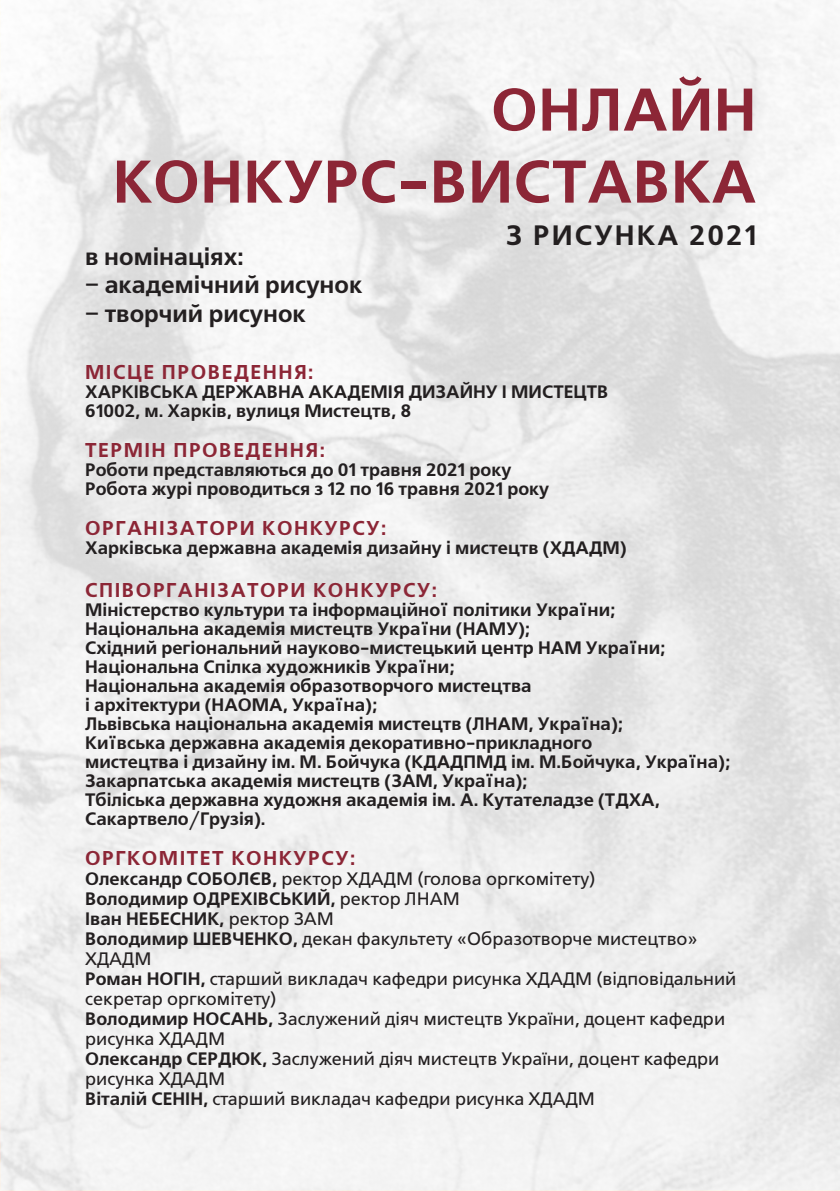
<style>
.page{position:relative;width:840px;height:1191px;background:#fff}
.page>*{position:absolute;margin:0;border:0;box-sizing:border-box;transform-origin:0 0}
.t1{font:700 60px "Free Set C";letter-spacing:.01em;color:#8c2636}
.t2{font:700 28px "Free Set C";letter-spacing:.075em;color:#231f20}
.t3{font:700 24px "Free Set C";color:#231f20}
.t4{font:700 20px "Free Set C";letter-spacing:.075em;color:#8c2636}
.t5{font:700 18px/19px "Free Set C";color:#231f20}
.t6{font:18px/20px "Free Set C";color:#231f20}
.s1{font-weight:700}
.s2{font-weight:400}
</style>
<div class="page">
<p class="t1" style="left:491px;top:76px;width:267px">ОНЛАЙН</p>
<p class="t1" style="left:113px;top:148px;width:644px">КОНКУРС-ВИСТАВКА</p>
<p class="t2" style="left:505px;top:219px;width:252px">З РИСУНКА 2021</p>
<p class="t3" style="left:85px;top:243px;width:160px">в номінаціях:</p>
<p class="t3" style="left:85px;top:271px;width:278px">– академічний рисунок</p>
<p class="t3" style="left:85px;top:300px;width:222px">– творчий рисунок</p>
<p class="t4" style="left:85px;top:360px;width:230px">МІСЦЕ ПРОВЕДЕННЯ:</p>
<p class="t5" style="left:85px;top:383px;width:524px">ХАРКІВСЬКА ДЕРЖАВНА АКАДЕМІЯ ДИЗАЙНУ І МИСТЕЦТВ</p>
<p class="t5" style="left:85px;top:402px;width:327px">61002, м. Харків, вулиця Мистецтв, 8</p>
<p class="t4" style="left:85px;top:438px;width:241px">ТЕРМІН ПРОВЕДЕННЯ:</p>
<p class="t5" style="left:85px;top:461px;width:427px">Роботи представляються до 01 травня 2021 року</p>
<p class="t5" style="left:85px;top:480px;width:465px">Робота журі проводиться з 12 по 16 травня 2021 року</p>
<p class="t4" style="left:85px;top:516px;width:302px">ОРГАНІЗАТОРИ КОНКУРСУ:</p>
<p class="t5" style="left:85px;top:539px;width:542px">Харківська державна академія дизайну і мистецтв (ХДАДМ)</p>
<p class="t4" style="left:85px;top:578px;width:353px">СПІВОРГАНІЗАТОРИ КОНКУРСУ:</p>
<p class="t5" style="left:85px;top:601px;width:531px">Міністерство культури та інформаційної політики України;</p>
<p class="t5" style="left:85px;top:620px;width:446px">Національна академія мистецтв України (НАМУ);</p>
<p class="t5" style="left:85px;top:639px;width:581px">Східний регіональний науково-мистецький центр НАМ України;</p>
<p class="t5" style="left:85px;top:658px;width:371px">Національна Спілка художників України;</p>
<p class="t5" style="left:85px;top:677px;width:448px">Національна академія образотворчого мистецтва</p>
<p class="t5" style="left:85px;top:696px;width:293px">і архітектури (НАОМА, Україна);</p>
<p class="t5" style="left:85px;top:715px;width:539px">Львівська національна академія мистецтв (ЛНАМ, Україна);</p>
<p class="t5" style="left:85px;top:734px;width:508px">Київська державна академія декоративно-прикладного</p>
<p class="t5" style="left:85px;top:753px;width:646px">мистецтва і дизайну ім. М. Бойчука (КДАДПМД ім. М.Бойчука, Україна);</p>
<p class="t5" style="left:85px;top:772px;width:443px">Закарпатська академія мистецтв (ЗАМ, Україна);</p>
<p class="t5" style="left:85px;top:791px;width:576px">Тбіліська державна художня академія ім. А. Кутателадзе (ТДХА,<br>Сакартвело/Грузія).</p>
<p class="t4" style="left:85px;top:846px;width:271px">ОРГКОМІТЕТ КОНКУРСУ:</p>
<p class="t6" style="left:85px;top:869px;width:511px"><span class="s1">Олександр СОБОЛЄВ,</span> ректор ХДАДМ (голова оргкомітету)</p>
<p class="t5" style="left:85px;top:890px;width:376px">Володимир ОДРЕХІВСЬКИЙ, <span class="s2">ректор ЛНАМ</span></p>
<p class="t5" style="left:85px;top:910px;width:250px">Іван НЕБЕСНИК, <span class="s2">ректор ЗАМ</span></p>
<p class="t6" style="left:85px;top:929px;width:613px"><span class="s1">Володимир ШЕВЧЕНКО,</span> декан факультету «Образотворче мистецтво»<br>ХДАДМ</p>
<p class="t6" style="left:85px;top:969px;width:652px"><span class="s1">Роман НОГІН,</span> старший викладач кафедри рисунка ХДАДМ (відповідальний секретар оргкомітету)</p>
<p class="t6" style="left:85px;top:1009px;width:641px"><span class="s1">Володимир НОСАНЬ,</span> Заслужений діяч мистецтв України, доцент кафедри рисунка ХДАДМ</p>
<p class="t6" style="left:85px;top:1049px;width:635px"><span class="s1">Олександр СЕРДЮК,</span> Заслужений діяч мистецтв України, доцент кафедри рисунка ХДАДМ</p>
<p class="t6" style="left:85px;top:1089px;width:511px"><span class="s1">Віталій СЕНІН,</span> старший викладач кафедри рисунка ХДАДМ</p>
</div>
